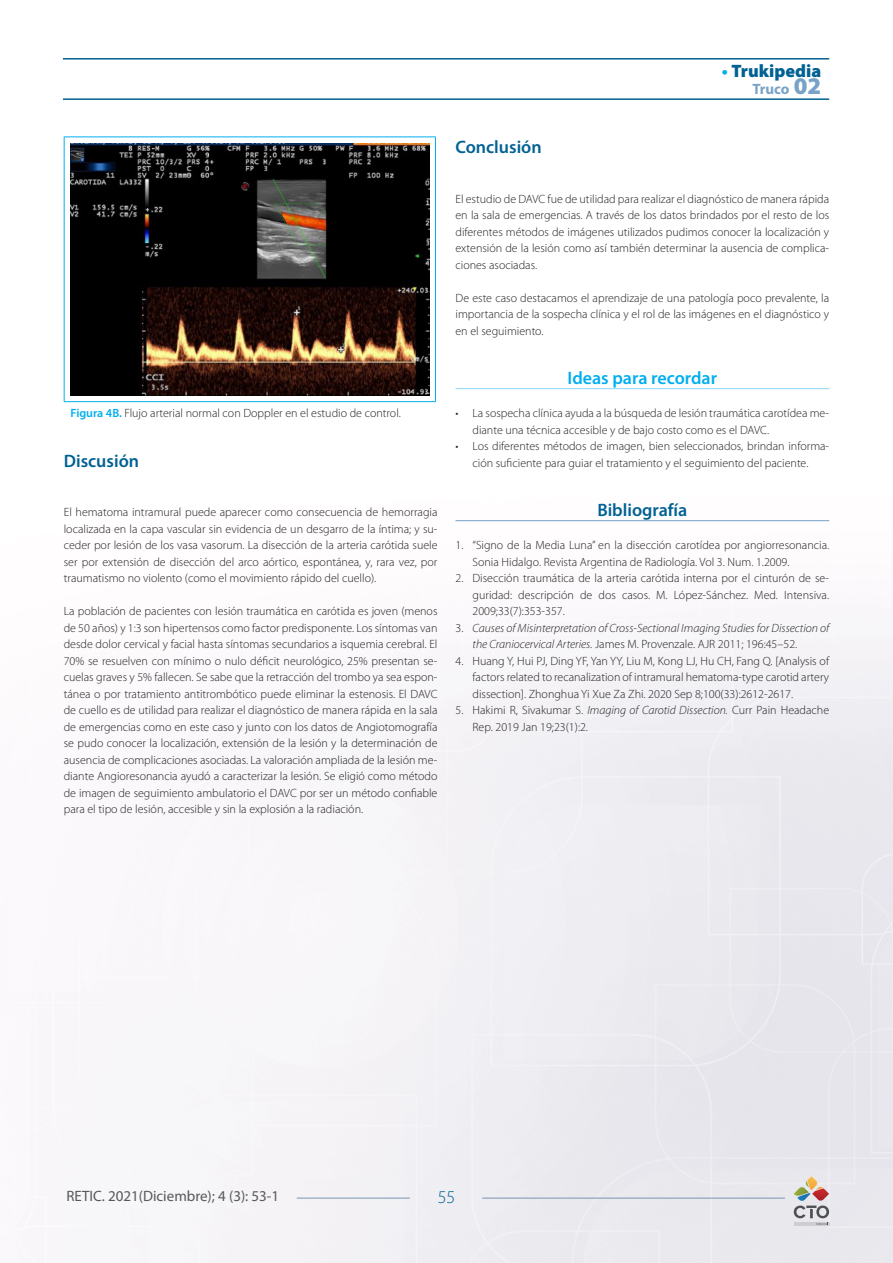
<style>
.page{position:relative;width:893px;height:1263px;background:#fff}
.page>*{position:absolute;margin:0;border:0;box-sizing:border-box;transform-origin:0 0}
._02_Primer_Orden{font:600 18px "Myriad Pro";color:#006193}
.Titulo_Ideas_para_re{font:600 18px "Myriad Pro";color:#00aeef}
.Titulo_bibliografia{font:600 18px "Myriad Pro";color:#006193}
.t1{font:900 18px "Myriad Pro";color:#006193}
.t2{font:300 18px "Myriad Pro";color:#006193}
.t3{font:15px "Myriad Pro";color:#57585a}
.t4{font:700 15px "Myriad Pro";letter-spacing:-.005em;color:#78a3c6}
._01_Texto_comun{font:300 12px/16.5px "Myriad Pro";color:#231f20;text-align:justify}
.t5{font:italic 300 12px/16.5px "Myriad Pro";color:#231f20}
.s1{font-weight:700;color:#00aeef}
.s2{font-weight:900;font-size:24px}
.s3{font-weight:600;color:#00aeef}
.s4{font-style:normal}
.s5{font-style:italic}
</style>
<div class="page">
<img style="left:62px;top:58px;width:831px;height:1205px">
<hr style="left:63px;top:58px;width:766px;height:2px;background:#006193">
<hr style="left:63px;top:98px;width:766px;height:2px;background:#006193">
<hr style="left:482px;top:1198px;width:303px;height:1px;background:#7a94b0">
<hr style="left:297px;top:1198px;width:113px;height:1px;background:#7a94b0">
<hr style="left:794px;top:1222px;width:35px;height:4px;background:#ceced2">
<svg style="left:794px;top:1176px;width:35px;height:49px;background:#c7bdb8"></svg>
<div style="left:64px;top:137px;width:371px;height:265px;background:#fff"></div>
<hr style="left:64px;top:137px;width:372px;height:1px;background:#00aeef">
<hr style="left:64px;top:137px;width:1px;height:264px;background:#00aeef">
<hr style="left:435px;top:137px;width:1px;height:264px;background:#00aeef">
<hr style="left:64px;top:401px;width:372px;height:1px;background:#00aeef">
<img style="left:70px;top:143px;width:359px;height:252px">
<hr style="left:455px;top:388px;width:374px;height:1px;background:#8dd7f7">
<hr style="left:455px;top:520px;width:374px;height:1px;background:#73a0c4">
<h1 class="t1" style="left:722px;top:60px;width:101px"><span class="s1">•</span> Trukipedia</h1>
<p class="t4" style="left:752px;top:79px;width:70px">Truco <span class="s2">02</span></p>
<p class="_01_Texto_comun" style="left:71px;top:405px;width:332px"><span class="s3">Figura 4B.</span> Flujo arterial normal con Doppler en el estudio de control.</p>
<p class="_02_Primer_Orden" style="left:64px;top:449px;width:77px">Discusión</p>
<p class="_01_Texto_comun" style="left:64px;top:504px;width:375px">El hematoma intramural puede aparecer como consecuencia de hemorragia localizada en la capa vascular sin evidencia de un desgarro de la íntima; y su&shy;ceder por lesión de los vasa vasorum. La disección de la arteria carótida suele ser por extensión de disección del arco aórtico, espontánea, y, rara vez, por traumatismo no violento (como el movimiento rápido del cuello).</p>
<p class="_01_Texto_comun" style="left:64px;top:603px;width:375px">La población de pacientes con lesión traumática en carótida es joven (menos de 50 años) y 1:3 son hipertensos como factor predisponente. Los síntomas van desde dolor cervical y facial hasta síntomas secundarios a isquemia cerebral. El 70% se resuelven con mínimo o nulo déficit neurológico, 25% presentan se&shy;cuelas graves y 5% fallecen. Se sabe que la retracción del trombo ya sea espon&shy;tánea o por tratamiento antitrombótico puede eliminar la estenosis. El DAVC de cuello es de utilidad para realizar el diagnóstico de manera rápida en la sala de emergencias como en este caso y junto con los datos de Angiotomografía se pudo conocer la localización, extensión de la lesión y la determinación de ausencia de complicaciones asociadas. La valoración ampliada de la lesión me&shy;diante Angioresonancia ayudó a caracterizar la lesión. Se eligió como método de imagen de seguimiento ambulatorio el DAVC por ser un método confiable para el tipo de lesión, accesible y sin la explosión a la radiación.</p>
<p class="_02_Primer_Orden" style="left:455px;top:136px;width:88px">Conclusión</p>
<p class="_01_Texto_comun" style="left:455px;top:190px;width:375px">El estudio de DAVC fue de utilidad para realizar el diagnóstico de manera rápida en la sala de emergencias. A través de los datos brindados por el resto de los diferentes métodos de imágenes utilizados pudimos conocer la localización y extensión de la lesión como así también determinar la ausencia de complica&shy;ciones asociadas.</p>
<p class="_01_Texto_comun" style="left:455px;top:289px;width:375px">De este caso destacamos el aprendizaje de una patología poco prevalente, la importancia de la sospecha clínica y el rol de las imágenes en el diagnóstico y en el seguimiento.</p>
<p class="Titulo_Ideas_para_re" style="left:568px;top:367px;width:151px">Ideas para recordar</p>
<p class="_01_Texto_comun" style="left:472px;top:405px;width:358px;text-indent:-17px">• La sospecha clínica ayuda a la búsqueda de lesión traumática carotídea me&shy;diante una técnica accesible y de bajo costo como es el DAVC.</p>
<p class="_01_Texto_comun" style="left:455px;top:438px;width:375px;text-align:center">• Los diferentes métodos de imagen, bien seleccionados, brindan informa&shy;ción suficiente para guiar el tratamiento y el seguimiento del paciente.</p>
<p class="Titulo_bibliografia" style="left:597px;top:499px;width:92px">Bibliografía</p>
<p class="_01_Texto_comun" style="left:472px;top:537px;width:358px;text-indent:-17px">1. “Signo de la Media Luna” en la disección carotídea por angiorresonancia.<br>Sonia Hidalgo. Revista Argentina de Radiología. Vol 3. Num. 1.2009.</p>
<p class="_01_Texto_comun" style="left:472px;top:570px;width:358px;text-indent:-17px">2. Disección traumática de la arteria carótida interna por el cinturón de se&shy;guridad: descripción de dos casos. M. López-Sánchez. Med. Intensiva.<br>2009;33(7):353-357.</p>
<p class="t5" style="left:472px;top:620px;width:358px;text-indent:-17px"><span class="s4">3.</span> Causes of Misinterpretation of Cross-Sectional Imaging Studies for Dissection of the Craniocervical Arteries. <span class="s4">James M. Provenzale. AJR 2011; 196:45–52.</span></p>
<p class="_01_Texto_comun" style="left:472px;top:652px;width:358px;text-indent:-17px">4. Huang Y, Hui PJ, Ding YF, Yan YY, Liu M, Kong LJ, Hu CH, Fang Q. [Analysis of factors related to recanalization of intramural hematoma-type carotid artery dissection]. Zhonghua Yi Xue Za Zhi. 2020 Sep 8;100(33):2612-2617.</p>
<p class="_01_Texto_comun" style="left:472px;top:702px;width:358px;text-indent:-17px">5. Hakimi R, Sivakumar S. <span class="s5">Imaging of Carotid Dissection.</span> Curr Pain Headache<br>Rep. 2019 Jan 19;23(1):2.</p>
<p class="t3" style="left:66px;top:1187px;width:214px">RETIC. 2021(Diciembre); 4 (3): 53-1</p>
<h1 class="t2" style="left:438px;top:1187px;width:19px">55</h1>
</div>
